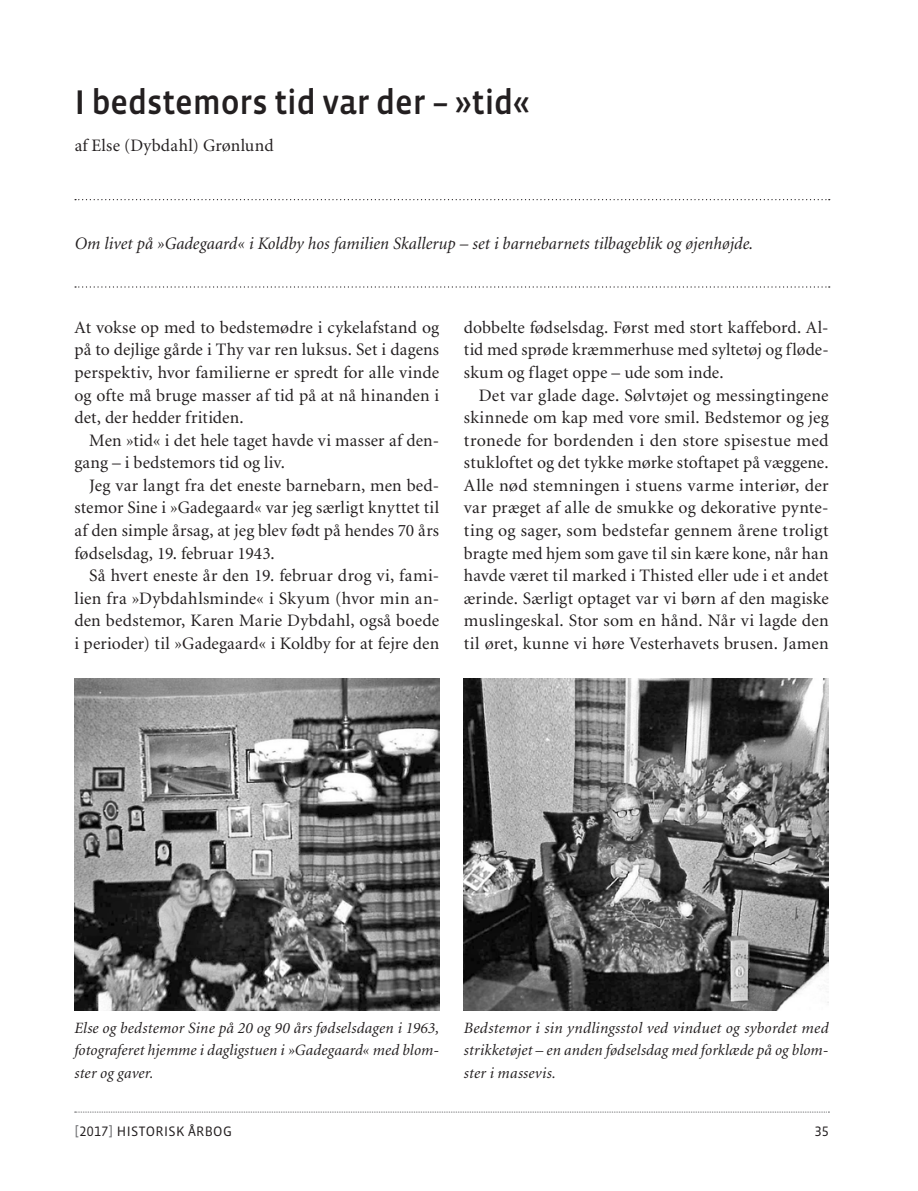
<style>
.page{position:relative;width:918px;height:1191px;background:#fff}
.page>*{position:absolute;margin:0;border:0;box-sizing:border-box;transform-origin:0 0}
.Overskrift{font:500 35px "Vista Sans OT";letter-spacing:-.005em;color:#231f20;scale:.95 1}
.Brødtekst_m__indryk{font:17.5px/22.6px "Minion";letter-spacing:.005em;color:#231f20;text-align:justify}
.Brødtekst_u__indryk{font:17.5px/22.6px "Minion";letter-spacing:.01em;color:#231f20;text-align:justify}
.Manchet_2013{font:italic 17.5px "Minion";letter-spacing:.005em;color:#231f20}
.Billedtekst{font:italic 15.75px/22.6px "Minion";letter-spacing:.01em;color:#231f20;text-align:justify}
.t1{font:14px "Vista Sans OT";letter-spacing:.025em;color:#231f20}
.s1{color:#6c6d70}
</style>
<div class="page">
<svg style="left:75px;top:286px;width:755px;height:2px"></svg>
<svg style="left:75px;top:199px;width:755px;height:1px"></svg>
<img style="left:74px;top:678px;width:365px;height:332px">
<img style="left:464px;top:678px;width:364px;height:332px">
<svg style="left:75px;top:1111px;width:754px;height:1px"></svg>
<p class="Overskrift" style="left:75px;top:84px;width:480px">I bedstemors tid var der – »tid«</p>
<p class="Brødtekst_u__indryk" style="left:75px;top:135px;width:200px">af Else (Dybdahl) Grønlund</p>
<p class="Manchet_2013" style="left:75px;top:235px;width:680px">Om livet på »Gadegaard« i Koldby hos familien Skallerup – set i barnebarnets tilbageblik og øjenhøjde.</p>
<p class="Brødtekst_u__indryk" style="left:74px;top:316px;width:366px">At vokse op med to bedstemødre i cykelafstand og på to dejlige gårde i Thy var ren luksus. Set i dagens perspektiv, hvor familierne er spredt for alle vinde og ofte må bruge masser af tid på at nå hinanden i det, der hedder fritiden.</p>
<p class="Brødtekst_m__indryk" style="left:74px;top:429px;width:366px;text-indent:15px">Men »tid« i det hele taget havde vi masser af den&shy;gang – i bedstemors tid og liv.</p>
<p class="Brødtekst_m__indryk" style="left:74px;top:474px;width:366px;text-indent:15px">Jeg var langt fra det eneste barnebarn, men bed&shy;stemor Sine i »Gadegaard« var jeg særligt knyttet til af den simple årsag, at jeg blev født på hendes 70 års fødselsdag, 19. februar 1943.</p>
<p class="Brødtekst_m__indryk" style="left:74px;top:565px;width:366px;text-indent:15px">Så hvert eneste år den 19. februar drog vi, fami&shy;lien fra »Dybdahlsminde« i Skyum (hvor min an&shy;den bedstemor, Karen Marie Dybdahl, også boede i perioder) til »Gadegaard« i Koldby for at fejre den</p>
<p class="Brødtekst_m__indryk" style="left:464px;top:316px;width:366px">dobbelte fødselsdag. Først med stort kaffebord. Al&shy;tid med sprøde kræmmerhuse med syltetøj og fløde&shy;skum og flaget oppe – ude som inde.</p>
<p class="Brødtekst_m__indryk" style="left:464px;top:384px;width:366px;text-indent:15px">Det var glade dage. Sølvtøjet og messingtingene skinnede om kap med vore smil. Bedstemor og jeg tronede for bordenden i den store spisestue med stukloftet og det tykke mørke stoftapet på væggene.<br>Alle nød stemningen i stuens varme interiør, der var præget af alle de smukke og dekorative pynte&shy;ting og sager, som bedstefar gennem årene troligt bragte med hjem som gave til sin kære kone, når han havde været til marked i Thisted eller ude i et andet ærinde. Særligt optaget var vi børn af den magiske muslingeskal. Stor som en hånd. Når vi lagde den til øret, kunne vi høre Vesterhavets brusen. Jamen</p>
<p class="Billedtekst" style="left:74px;top:1017px;width:366px">Else og bedstemor Sine på 20 og 90 års fødselsdagen i 1963, fotograferet hjemme i dagligstuen i »Gadegaard« med blom&shy;ster og gaver.</p>
<p class="Billedtekst" style="left:464px;top:1017px;width:366px">Bedstemor i sin yndlingsstol ved vinduet og sybordet med strikketøjet – en anden fødselsdag med forklæde på og blom&shy;ster i massevis.</p>
<p class="t1" style="left:74px;top:1124px;width:159px"><span class="s1">[</span>2017<span class="s1">]</span> HISTORISK ÅRBOG</p>
<p class="t1" style="left:814px;top:1124px;width:15px">35</p>
</div>
